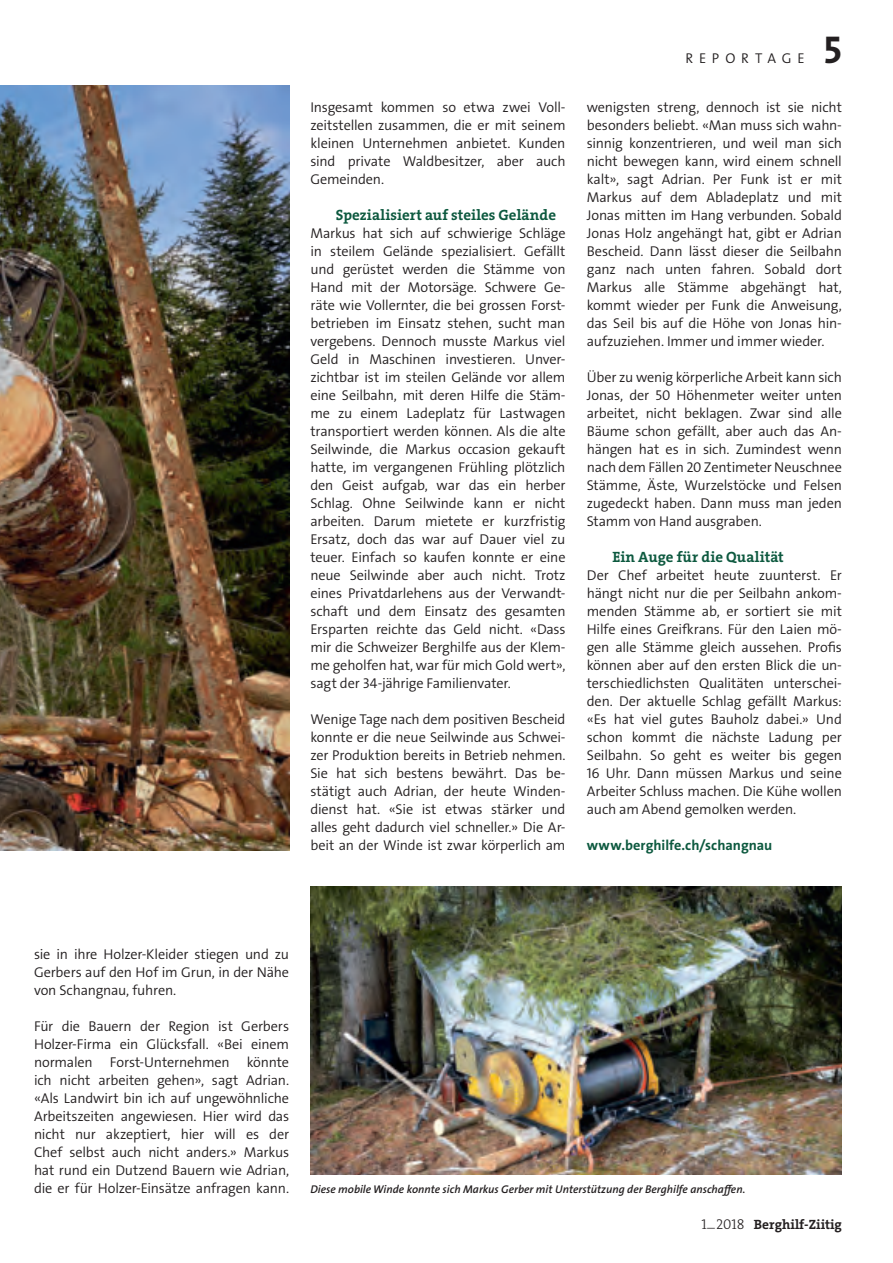
<style>
.page{position:relative;width:893px;height:1263px;background:#fff}
.page>*{position:absolute;margin:0;border:0;box-sizing:border-box;transform-origin:0 0}
.t1{font:39px "The Serif LP7 Bld";color:#231f20}
.t2{font:15px "The Serif LP7 Bld";letter-spacing:.005em;color:#0d593f}
.t3{font:14.25px/18px "The Sans LP4 Se Li 1";letter-spacing:-.01em;color:#231f20;text-align:justify}
.t4{font:14.25px "The Sans LP7 Bld";color:#0d593f}
.t5{font:14.25px "The Sans LP4 Se Li 1";letter-spacing:.405em;color:#231f20}
.t6{font:13.5px "The Serif LP7 Bld";color:#231f20}
.t7{font:11.25px "The Sans LP6 Se Bld IT";color:#231f20}
.s1{font-family:"The Serif LP3 Lig";font-size:14.25px}
</style>
<div class="page">
<img style="left:0;top:85px;width:289px;height:765px">
<img style="left:310px;top:886px;width:532px;height:288px">
<p class="t3" style="left:310px;top:99px;width:257px">Insgesamt kommen so etwa zwei Voll&shy;zeitstellen zusammen, die er mit seinem kleinen Unternehmen anbietet. Kunden sind private Waldbesitzer, aber auch Gemeinden.</p>
<p class="t2" style="left:336px;top:205px;width:222px">Spezialisiert auf steiles Gelände</p>
<p class="t3" style="left:310px;top:225px;width:257px">Markus hat sich auf schwierige Schläge in steilem Gelände spezialisiert. Gefällt und gerüstet werden die Stämme von Hand mit der Motorsäge. Schwere Ge&shy;räte wie Vollernter, die bei grossen Forst&shy;betrieben im Einsatz stehen, sucht man vergebens. Dennoch musste Markus viel Geld in Maschinen investieren. Unver&shy;zichtbar ist im steilen Gelände vor allem eine Seilbahn, mit deren Hilfe die Stäm&shy;me zu einem Ladeplatz für Lastwagen transportiert werden können. Als die alte Seilwinde, die Markus occasion gekauft hatte, im vergangenen Frühling plötzlich den Geist aufgab, war das ein herber Schlag. Ohne Seilwinde kann er nicht arbeiten. Darum mietete er kurzfristig Ersatz, doch das war auf Dauer viel zu teuer. Einfach so kaufen konnte er eine neue Seilwinde aber auch nicht. Trotz eines Privatdarlehens aus der Verwandt&shy;schaft und dem Einsatz des gesamten Ersparten reichte das Geld nicht. «Dass mir die Schweizer Berghilfe aus der Klem&shy;me geholfen hat, war für mich Gold wert», sagt der 34-jährige Familienvater.</p>
<p class="t3" style="left:310px;top:711px;width:257px">Wenige Tage nach dem positiven Bescheid konnte er die neue Seilwinde aus Schwei&shy;zer Produktion bereits in Betrieb nehmen.<br>Sie hat sich bestens bewährt. Das be&shy;stätigt auch Adrian, der heute Winden&shy;dienst hat. «Sie ist etwas stärker und alles geht dadurch viel schneller.» Die Ar&shy;beit an der Winde ist zwar körperlich am</p>
<p class="t5" style="left:685px;top:49px;width:121px">REPORTAGE</p>
<h1 class="t1" style="left:824px;top:24px;width:19px">5</h1>
<p class="t3" style="left:587px;top:99px;width:257px">wenigsten streng, dennoch ist sie nicht besonders beliebt. «Man muss sich wahn&shy;sinnig konzentrieren, und weil man sich nicht bewegen kann, wird einem schnell kalt», sagt Adrian. Per Funk ist er mit Markus auf dem Abladeplatz und mit Jonas mitten im Hang verbunden. Sobald Jonas Holz angehängt hat, gibt er Adrian Bescheid. Dann lässt dieser die Seilbahn ganz nach unten fahren. Sobald dort Markus alle Stämme abgehängt hat, kommt wieder per Funk die Anweisung, das Seil bis auf die Höhe von Jonas hin&shy;aufzuziehen. Immer und immer wieder.</p>
<p class="t3" style="left:587px;top:369px;width:257px">Über zu wenig körperliche Arbeit kann sich Jonas, der 50 Höhenmeter weiter unten arbeitet, nicht beklagen. Zwar sind alle Bäume schon gefällt, aber auch das An&shy;hängen hat es in sich. Zumindest wenn nach dem Fällen 20 Zentimeter Neuschnee Stämme, Äste, Wurzelstöcke und Felsen zugedeckt haben. Dann muss man jeden Stamm von Hand ausgraben.</p>
<p class="t2" style="left:612px;top:547px;width:173px">Ein Auge für die Qualität</p>
<p class="t3" style="left:587px;top:567px;width:257px">Der Chef arbeitet heute zuunterst. Er hängt nicht nur die per Seilbahn ankom&shy;menden Stämme ab, er sortiert sie mit Hilfe eines Greifkrans. Für den Laien mö&shy;gen alle Stämme gleich aussehen. Profis können aber auf den ersten Blick die un&shy;terschiedlichsten Qualitäten unterschei&shy;den. Der aktuelle Schlag gefällt Markus: «Es hat viel gutes Bauholz dabei.» Und schon kommt die nächste Ladung per Seilbahn. So geht es weiter bis gegen 16 Uhr. Dann müssen Markus und seine Arbeiter Schluss machen. Die Kühe wollen auch am Abend gemolken werden.</p>
<p class="t4" style="left:587px;top:836px;width:187px">www.berghilfe.ch/schangnau</p>
<p class="t3" style="left:34px;top:945px;width:257px">sie in ihre Holzer-Kleider stiegen und zu Gerbers auf den Hof im Grun, in der Nähe von Schangnau, fuhren.</p>
<p class="t3" style="left:34px;top:1017px;width:257px">Für die Bauern der Region ist Gerbers Holzer-Firma ein Glücksfall. «Bei einem normalen Forst-Unternehmen könnte ich nicht arbeiten gehen», sagt Adrian. «Als Landwirt bin ich auf ungewöhnliche Arbeitszeiten angewiesen. Hier wird das nicht nur akzeptiert, hier will es der Chef selbst auch nicht anders.» Markus hat rund ein Dutzend Bauern wie Adrian, die er für Holzer-Einsätze anfragen kann.</p>
<p class="t7" style="left:310px;top:1181px;width:436px">Diese mobile Winde konnte sich Markus Gerber mit Unterstützung der Berghilfe anschaffen.</p>
<p class="t6" style="left:702px;top:1215px;width:142px"><span class="s1">1</span><sup>_</sup><span class="s1">2018</span> Berghilf-Ziitig</p>
</div>
